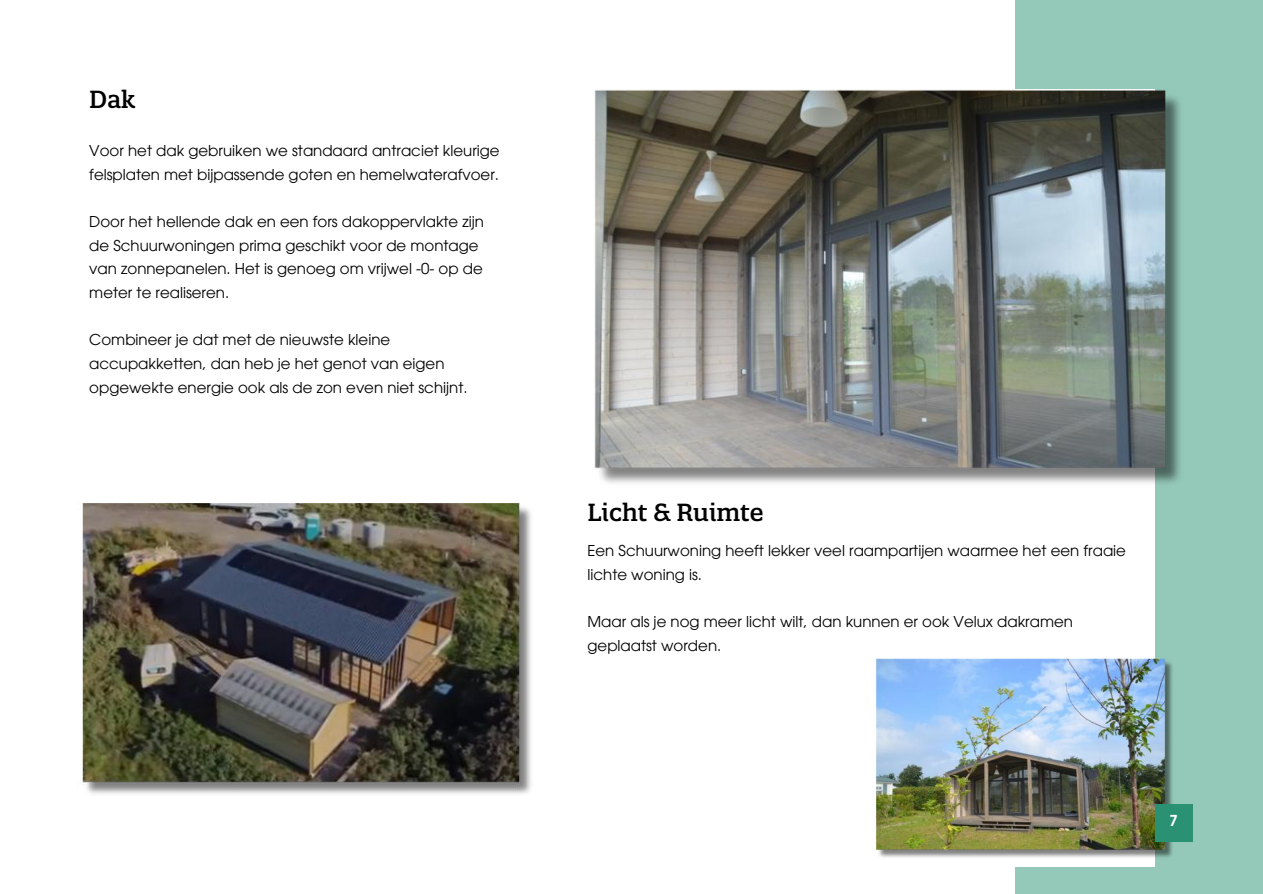
<style>
.page{position:relative;width:1263px;height:894px;background:#fff}
.page>*{position:absolute;margin:0;border:0;box-sizing:border-box;transform-origin:0 0}
.t1{font:500 24px "Quatro Slab";color:#000}
.t2{font:15px/23.7px "ITC Avant Garde Pro";color:#000}
.t3{font:600 15px "Avant Garde LT";color:#fff}
</style>
<div class="page">
<div style="left:1015px;top:0;width:248px;height:893px;background:#94c8b8"></div>
<div style="left:887px;top:89px;width:268px;height:776px;background:#fff"></div>
<img style="left:78px;top:503px;width:453px;height:291px">
<img style="left:594px;top:90px;width:586px;height:393px">
<img style="left:875px;top:658px;width:303px;height:200px">
<div style="left:1155px;top:804px;width:37px;height:37px;background:#2a9272"></div>
<h1 class="t1" style="left:89px;top:90px;width:48px">Dak</h1>
<p class="t2" style="left:89px;top:141px;width:412px">Voor het dak gebruiken we standaard antraciet kleurige felsplaten met bijpassende goten en hemelwaterafvoer.</p>
<p class="t2" style="left:89px;top:212px;width:396px">Door het hellende dak en een fors dakoppervlakte zijn de Schuurwoningen prima geschikt voor de montage van zonnepanelen. Het is genoeg om vrijwel -0- op de meter te realiseren.</p>
<p class="t2" style="left:89px;top:330px;width:380px">Combineer je dat met de nieuwste kleine accupakketten, dan heb je het genot van eigen opgewekte energie ook als de zon even niet schijnt.</p>
<h1 class="t1" style="left:587px;top:503px;width:178px">Licht &amp; Ruimte</h1>
<p class="t2" style="left:587px;top:540px;width:540px">Een Schuurwoning heeft lekker veel raampartijen waarmee het een fraaie lichte woning is.</p>
<p class="t2" style="left:587px;top:611px;width:487px">Maar als je nog meer licht wilt, dan kunnen er ook Velux dakramen geplaatst worden.</p>
<p class="t3" style="left:1169px;top:810px;width:10px">7</p>
</div>
